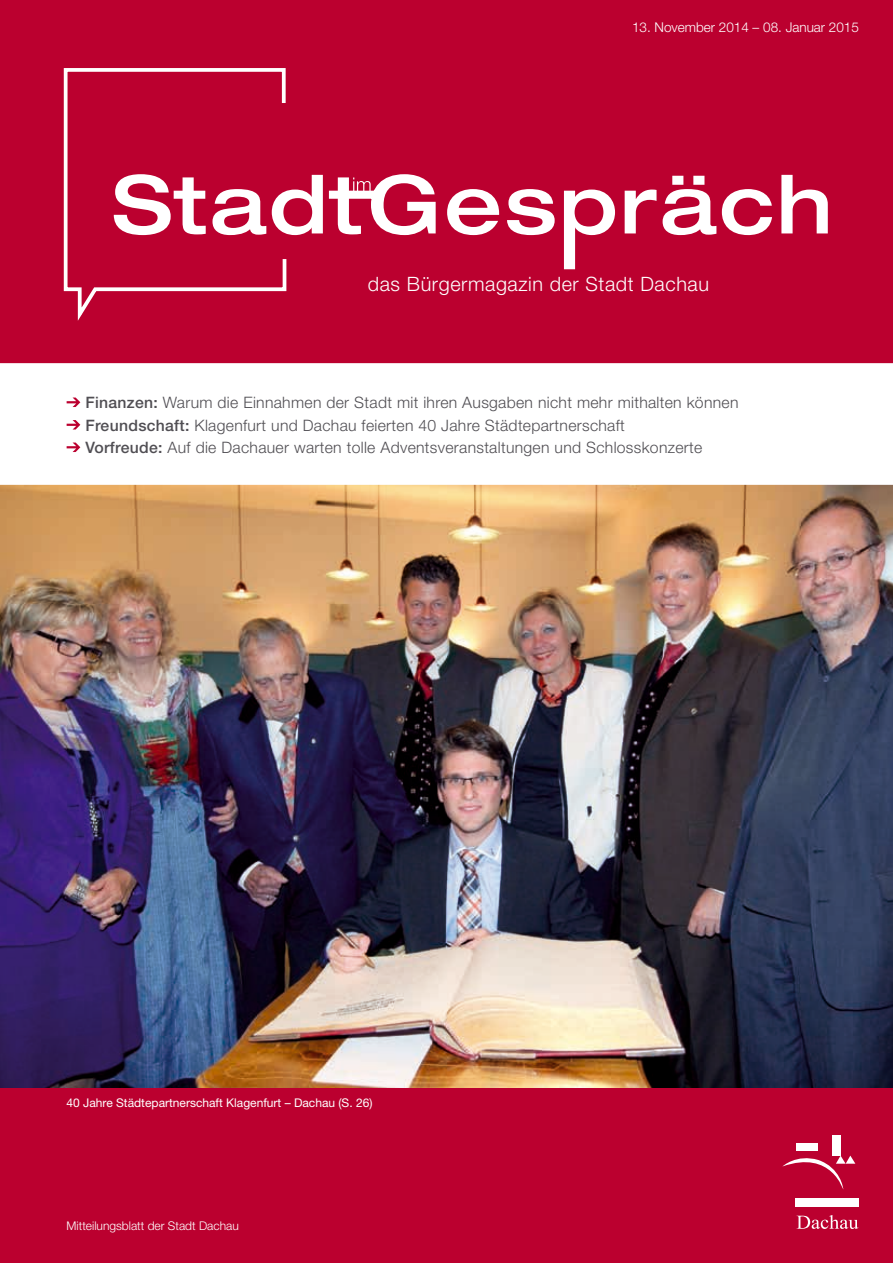
<style>
.page{position:relative;width:893px;height:1263px;background:#fff}
.page>*{position:absolute;margin:0;border:0;box-sizing:border-box;transform-origin:0 0}
.t1{font:300 19.8px "Helvetica Neue";letter-spacing:.03em;color:#fff}
.t2{font:300 15.75px/22.5px "Helvetica Neue";letter-spacing:.02em;color:#504e53}
.t3{font:300 13.5px "Helvetica Neue";color:#fff}
.t4{font:12px "Helvetica Neue";color:#fff}
.t5{font:300 12px "Helvetica Neue";color:#fff}
.s1{font-weight:500}
</style>
<div class="page">
<img style="left:0;top:485px;width:893px;height:604px">
<div style="left:0;top:0;width:893px;height:364px;background:#bb002f"></div>
<svg style="left:288px;top:174px;width:540px;height:95px"></svg>
<svg style="left:63px;top:68px;width:225px;height:253px"></svg>
<div style="left:0;top:1089px;width:893px;height:174px;background:#bb002f"></div>
<div style="left:796px;top:1143px;width:22px;height:8px;background:#fff"></div>
<div style="left:832px;top:1135px;width:8px;height:20px;background:#fff"></div>
<svg style="left:782px;top:1149px;width:73px;height:41px"></svg>
<div style="left:795px;top:1199px;width:64px;height:8px;background:#fff"></div>
<svg style="left:797px;top:1215px;width:61px;height:14px"></svg>
<svg style="left:353px;top:177px;width:18px;height:14px"></svg>
<svg style="left:67px;top:397px;width:13px;height:10px"></svg>
<svg style="left:67px;top:420px;width:13px;height:9px"></svg>
<svg style="left:67px;top:442px;width:13px;height:10px"></svg>
<p class="t3" style="left:632px;top:19px;width:228px">13. November 2014 – 08. Januar 2015</p>
<p class="t1" style="left:368px;top:271px;width:343px">das Bürgermagazin der Stadt Dachau</p>
<p class="t2" style="left:85px;top:391px;width:655px"><span class="s1">Finanzen:</span> Warum die Einnahmen der Stadt mit ihren Ausgaben nicht mehr mithalten können<br><span class="s1">Freundschaft:</span> Klagenfurt und Dachau feierten 40 Jahre Städtepartnerschaft<br><span class="s1">Vorfreude:</span> Auf die Dachauer warten tolle Adventsveranstaltungen und Schlosskonzerte</p>
<p class="t4" style="left:67px;top:1095px;width:307px">40 Jahre Städtepartnerschaft Klagenfurt – Dachau (S. 26)</p>
<p class="t5" style="left:67px;top:1218px;width:174px">Mitteilungsblatt der Stadt Dachau</p>
</div>
